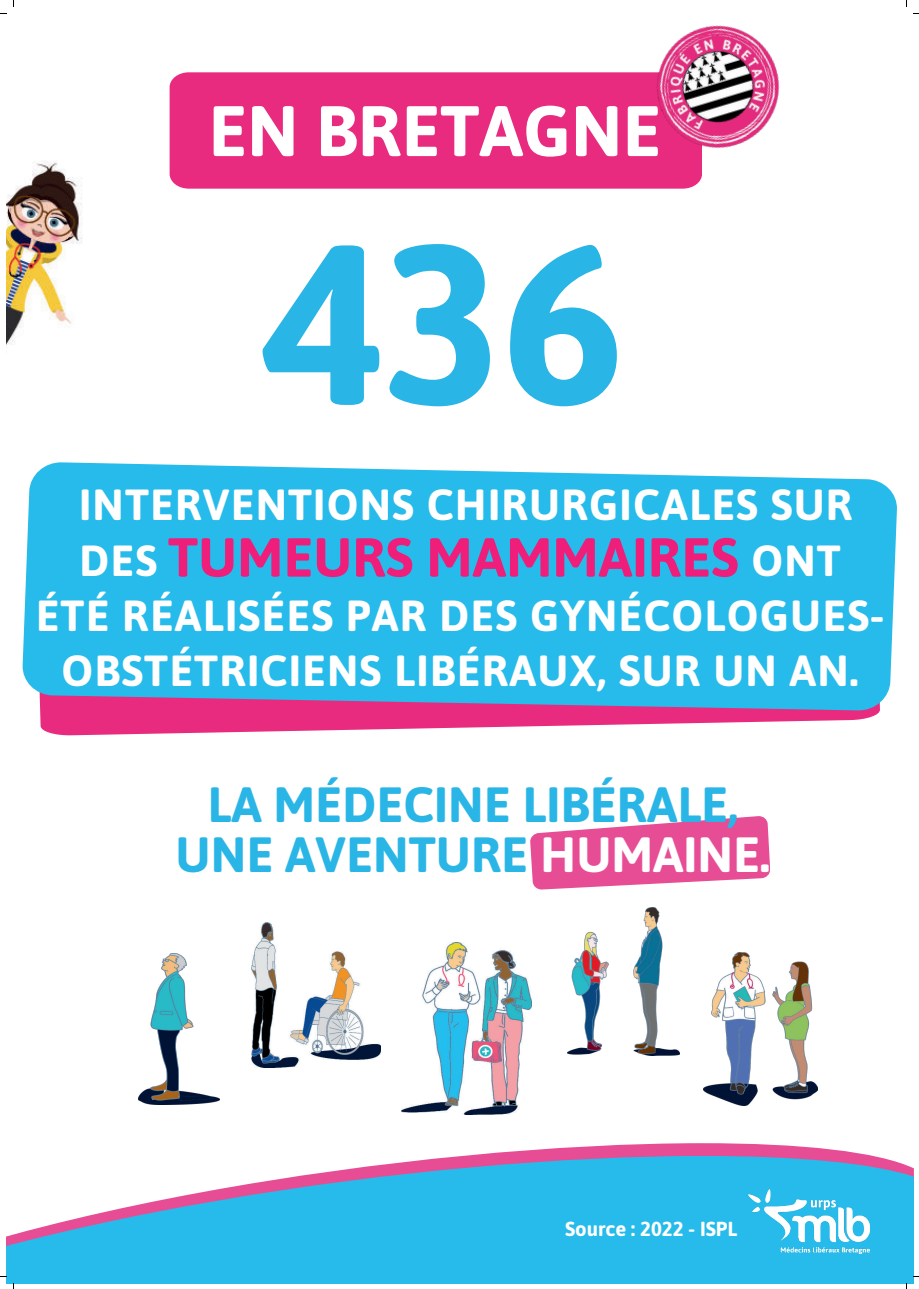
<style>
.page{position:relative;width:919px;height:1289px;background:#fff}
.page>*{position:absolute;margin:0;border:0;box-sizing:border-box;transform-origin:0 0}
.t1{font:700 226.5px "Asap";color:#29b5e5}
.t2{font:700 71.25px "Asap";color:#fff}
.t3{font:700 54.82px "Asap";color:#ee1e7a}
.t4{font:700 49.43px/50.2px "Asap";color:#29b5e5;text-align:center}
.t5{font:700 43.5px/55.1px "Asap";letter-spacing:.025em;color:#fff}
.t6{font:700 20.33px "Asap";color:#fff}
.s1{color:#fff}
</style>
<div class="page">
<svg style="left:473px;top:1143px;width:395px;height:12px;fill:#e74d95"></svg>
<svg style="left:372px;top:1155px;width:536px;height:11px;background:#9592c6"></svg>
<svg style="left:6px;top:1167px;width:907px;height:116px;background:#47bde8"></svg>
<img style="left:748px;top:1189px;width:121px;height:64px">
<svg style="left:530px;top:816px;width:239px;height:73px"></svg>
<img style="left:567px;top:907px;width:112px;height:148px">
<img style="left:703px;top:952px;width:113px;height:152px">
<img style="left:401px;top:942px;width:131px;height:172px">
<img style="left:251px;top:922px;width:129px;height:145px">
<img style="left:138px;top:953px;width:82px;height:151px">
<img style="left:6px;top:160px;width:77px;height:185px">
<div style="left:169px;top:72px;width:530px;height:117px;background:#e92b80"></div>
<img style="left:624px;top:25px;width:156px;height:156px">
<svg style="left:40px;top:710px;width:839px;height:25px;fill:#e92b80"></svg>
<svg style="left:22px;top:462px;width:875px;height:248px;background:#35bae8"></svg>
<h2 class="t2" style="left:208px;top:80px;width:454px">EN BRETAGNE</h2>
<h1 class="t1" style="left:260px;top:164px;width:365px">436</h1>
<p class="t5" style="left:79px;top:475px;width:774px">INTERVENTIONS CHIRURGICALES SUR<br>DES</p>
<p class="t3" style="left:168px;top:518px;width:572px">TUMEURS MAMMAIRES</p>
<p class="t5" style="left:751px;top:530px;width:91px">ONT</p>
<p class="t5" style="left:36px;top:585px;width:849px">ÉTÉ RÉALISÉES PAR DES GYNÉCOLOGUES-</p>
<p class="t5" style="left:61px;top:641px;width:798px">OBSTÉTRICIENS LIBÉRAUX, SUR UN AN.</p>
<p class="t4" style="left:175px;top:777px;width:595px">LA MÉDECINE LIBÉRALE,<br>UNE AVENTURE <span class="s1">HUMAINE.</span></p>
<p class="t6" style="left:565px;top:1214px;width:174px">Source : 2022 - ISPL</p>
</div>
